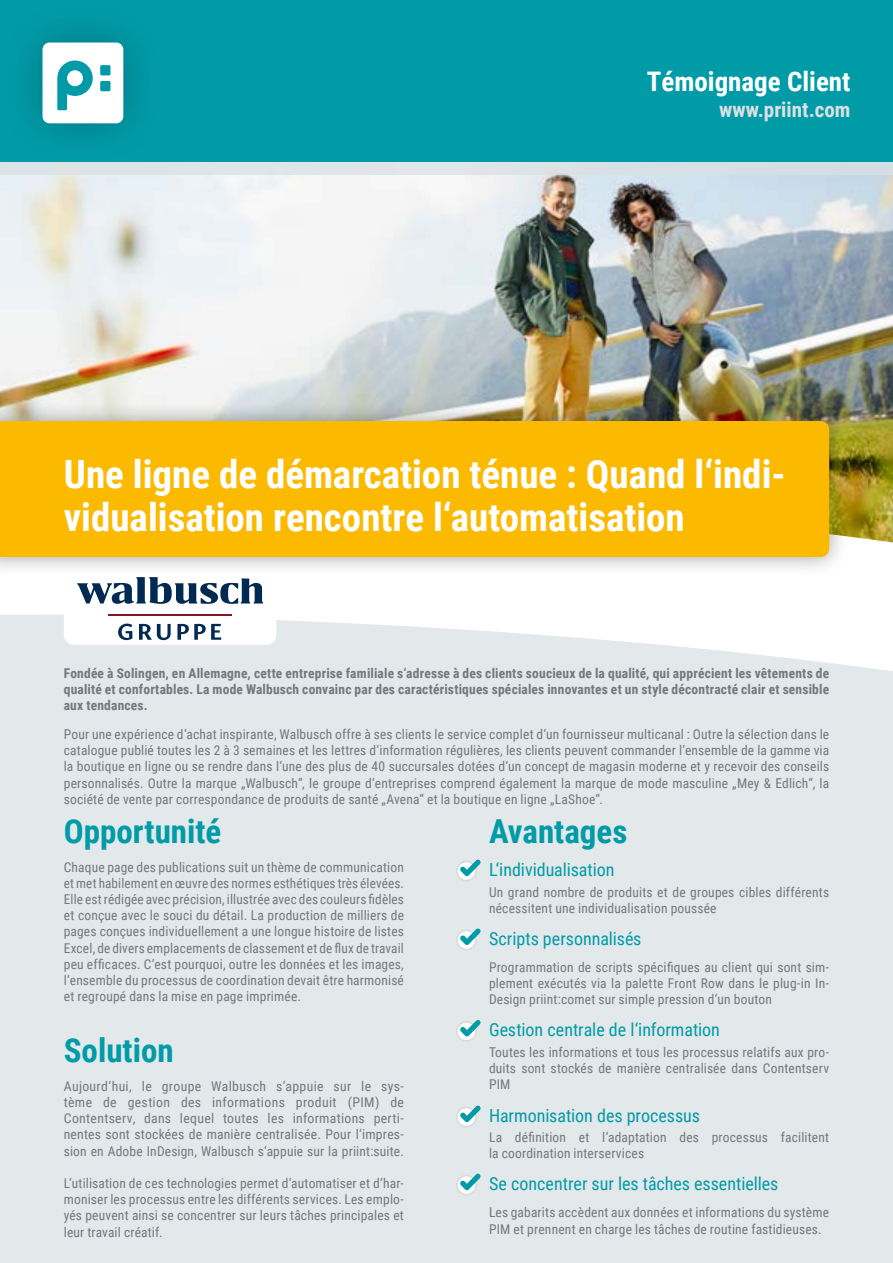
<style>
.page{position:relative;width:893px;height:1263px;background:#fff}
.page>*{position:absolute;margin:0;border:0;box-sizing:border-box;transform-origin:0 0}
.t1{font:700 39px/43.5px "Roboto Condensed";color:#fff}
.t2{font:700 33px "Roboto Condensed";color:#009ba7}
.t3{font:700 27px "Roboto Condensed";color:#fff}
.t4{font:700 21px "Roboto Condensed";color:#dae0e3}
.t5{font:18px "Roboto Condensed";color:#009ba7}
.t6{font:13.5px/16.2px "Roboto Condensed";letter-spacing:.01em;color:#72797d;text-align:justify}
.t7{font:700 13.5px/16.2px "Roboto Condensed";letter-spacing:.015em;color:#72797d;text-align:justify}
</style>
<div class="page">
<div style="left:0;top:614px;width:893px;height:649px;background:#e3e8ea"></div>
<img style="left:0;top:174px;width:893px;height:311px">
<div style="left:0;top:0;width:893px;height:174px;background:#dae0e3"></div>
<div style="left:0;top:0;width:893px;height:162px;background:#009ba7"></div>
<div style="left:4px;top:4px;width:159px;height:159px;background:#000;opacity:.25"></div>
<div style="left:43px;top:43px;width:80px;height:80px;background:#fff;border-radius:7px"></div>
<svg style="left:57px;top:61px;width:36px;height:49px"></svg>
<div style="left:100px;top:65px;width:11px;height:10px;background:#009ba7;border-radius:2px"></div>
<div style="left:100px;top:81px;width:11px;height:10px;background:#009ba7;border-radius:2px"></div>
<div style="left:456px;top:929px;width:21px;height:21px;background:#d9dcde;border-radius:50%"></div>
<div style="left:458px;top:931px;width:17px;height:18px;background:#eff0f1;border-radius:50%"></div>
<svg style="left:456px;top:928px;width:24px;height:20px"></svg>
<div style="left:456px;top:1021px;width:21px;height:21px;background:#d9dcde;border-radius:50%"></div>
<div style="left:458px;top:1023px;width:17px;height:17px;background:#fff;border-radius:50%"></div>
<svg style="left:456px;top:1020px;width:24px;height:19px"></svg>
<div style="left:456px;top:1107px;width:21px;height:20px;background:#d9dcde;border-radius:50%"></div>
<div style="left:458px;top:1108px;width:17px;height:18px;background:#f3f4f5;border-radius:50%"></div>
<svg style="left:456px;top:1106px;width:24px;height:19px"></svg>
<div style="left:64px;top:572px;width:212px;height:73px;background:#fff;border-radius:10px"></div>
<svg style="left:81px;top:592px;width:182px;height:12px"></svg>
<svg style="left:118px;top:624px;width:103px;height:16px"></svg>
<hr style="left:109px;top:614px;width:123px;height:2px;background:#8a141f">
<svg style="left:77px;top:485px;width:816px;height:107px"></svg>
<div style="left:0;top:402px;width:848px;height:175px;background:#000;opacity:.35"></div>
<div style="left:0;top:421px;width:829px;height:136px;background:#fbba00"></div>
<div style="left:456px;top:861px;width:21px;height:20px;background:#d9dcde;border-radius:50%"></div>
<div style="left:458px;top:862px;width:17px;height:18px;background:#f3f4f4;border-radius:50%"></div>
<svg style="left:456px;top:860px;width:24px;height:19px"></svg>
<div style="left:456px;top:1175px;width:21px;height:20px;background:#d9dcde;border-radius:50%"></div>
<div style="left:458px;top:1176px;width:17px;height:18px;background:#f5f5f6;border-radius:50%"></div>
<svg style="left:456px;top:1174px;width:24px;height:19px"></svg>
<h3 class="t3" style="left:647px;top:63px;width:205px">Témoignage Client</h3>
<h3 class="t4" style="left:719px;top:95px;width:133px">www.priint.com</h3>
<h1 class="t1" style="left:64px;top:451px;width:723px">Une ligne de démarcation ténue : Quand l‘indi&shy;vidualisation rencontre l‘automatisation</h1>
<p class="t7" style="left:64px;top:664px;width:767px">Fondée à Solingen, en Allemagne, cette entreprise familiale s‘adresse à des clients soucieux de la qualité, qui apprécient les vêtements de qualité et confortables. La mode Walbusch convainc par des caractéristiques spéciales innovantes et un style décontracté clair et sensible aux tendances.</p>
<p class="t6" style="left:64px;top:725px;width:767px">Pour une expérience d‘achat inspirante, Walbusch offre à ses clients le service complet d‘un fournisseur multicanal : Outre la sélection dans le catalogue publié toutes les 2 à 3 semaines et les lettres d‘information régulières, les clients peuvent commander l‘ensemble de la gamme via la boutique en ligne ou se rendre dans l‘une des plus de 40 succursales dotées d‘un concept de magasin moderne et y recevoir des conseils personnalisés. Outre la marque „Walbusch“, le groupe d‘entreprises comprend également la marque de mode masculine „Mey &amp; Edlich“, la société de vente par correspondance de produits de santé „Avena“ et la boutique en ligne „LaShoe“.</p>
<h2 class="t2" style="left:64px;top:808px;width:159px">Opportunité</h2>
<p class="t6" style="left:64px;top:858px;width:342px">Chaque page des publications suit un thème de communication et met habilement en œuvre des normes esthétiques très élevées.<br>Elle est rédigée avec précision, illustrée avec des couleurs fidèles et conçue avec le souci du détail. La production de milliers de pages conçues individuellement a une longue histoire de listes Excel, de divers emplacements de classement et de flux de travail peu efficaces. C‘est pourquoi, outre les données et les images, l‘ensemble du processus de coordination devait être harmonisé et regroupé dans la mise en page imprimée.</p>
<h2 class="t2" style="left:64px;top:1027px;width:111px">Solution</h2>
<p class="t6" style="left:64px;top:1077px;width:342px">Aujourd‘hui, le groupe Walbusch s‘appuie sur le sys&shy;tème de gestion des informations produit (PIM) de Contentserv, dans lequel toutes les informations perti&shy;nentes sont stockées de manière centralisée. Pour l‘impres&shy;sion en Adobe InDesign, Walbusch s‘appuie sur la priint:suite.</p>
<p class="t6" style="left:64px;top:1175px;width:342px">L‘utilisation de ces technologies permet d‘automatiser et d‘har&shy;moniser les processus entre les différents services. Les emplo&shy;yés peuvent ainsi se concentrer sur leurs tâches principales et leur travail créatif.</p>
<h2 class="t2" style="left:489px;top:808px;width:140px">Avantages</h2>
<h3 class="t5" style="left:489px;top:857px;width:127px">L‘individualisation</h3>
<p class="t6" style="left:489px;top:883px;width:342px">Un grand nombre de produits et de groupes cibles différents nécessitent une individualisation poussée</p>
<h3 class="t5" style="left:489px;top:926px;width:154px">Scripts personnalisés</h3>
<p class="t6" style="left:489px;top:958px;width:342px">Programmation de scripts spécifiques au client qui sont sim&shy;plement exécutés via la palette Front Row dans le plug-in In-Design priint:comet sur simple pression d‘un bouton</p>
<h3 class="t5" style="left:489px;top:1017px;width:232px">Gestion centrale de l‘information</h3>
<p class="t6" style="left:489px;top:1043px;width:342px">Toutes les informations et tous les processus relatifs aux pro&shy;duits sont stockés de manière centralisée dans Contentserv PIM</p>
<h3 class="t5" style="left:489px;top:1102px;width:212px">Harmonisation des processus</h3>
<p class="t6" style="left:489px;top:1128px;width:342px">La définition et l‘adaptation des processus facilitent la coordination interservices</p>
<h3 class="t5" style="left:489px;top:1171px;width:291px">Se concentrer sur les tâches essentielles</h3>
<p class="t6" style="left:489px;top:1204px;width:342px">Les gabarits accèdent aux données et informations du système<br>PIM et prennent en charge les tâches de routine fastidieuses.</p>
</div>
